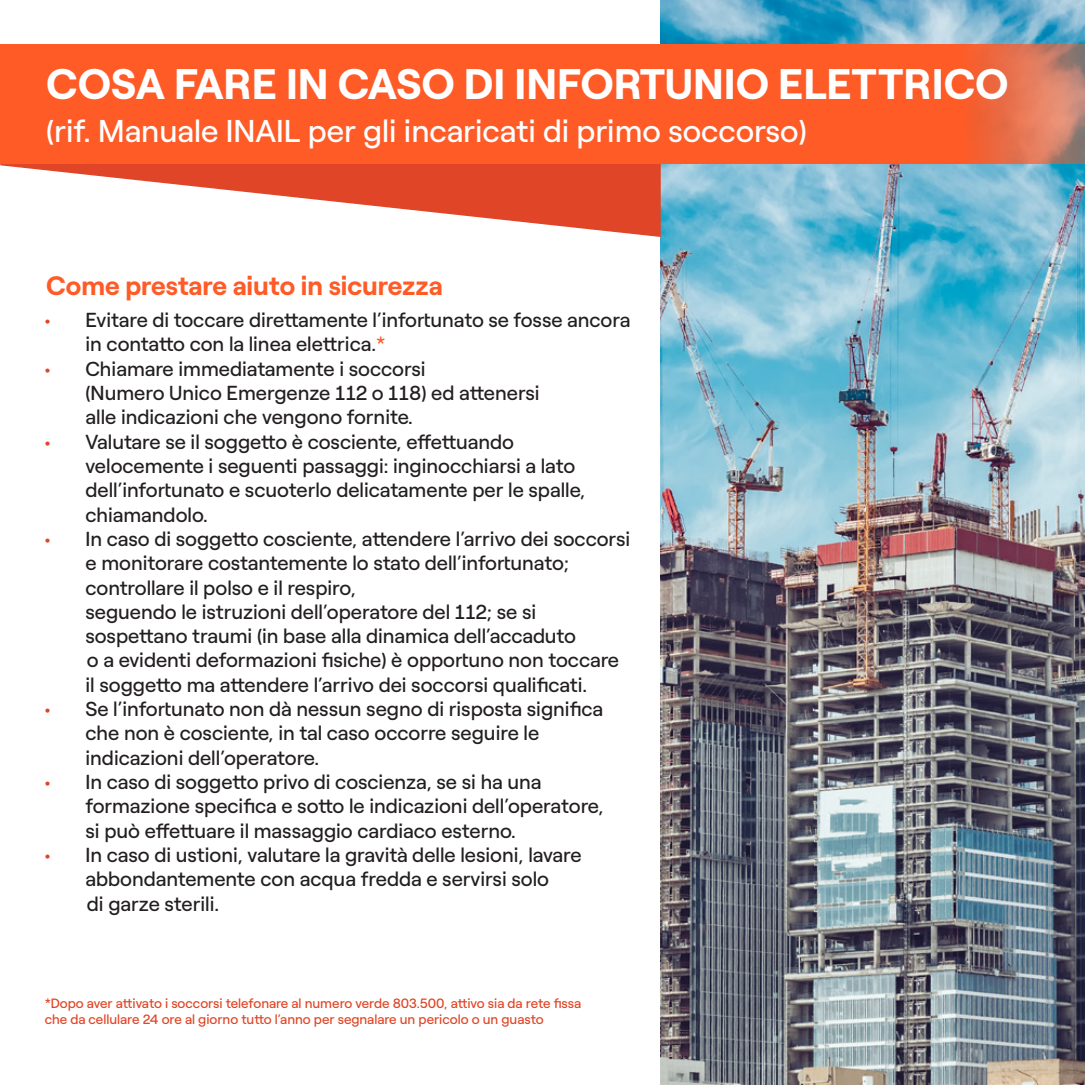
<style>
.page{position:relative;width:1085px;height:1085px;background:#fff}
.page>*{position:absolute;margin:0;border:0;box-sizing:border-box;transform-origin:0 0}
.t1{font:700 42.75px "Roobert ENEL";color:#fff}
.t2{font:31.5px "Roobert ENEL";color:#fff}
.t3{font:700 26.55px "Roobert ENEL";color:#ff5b27}
.t4{font:20.25px/24.3px "Roobert ENEL";color:#231f20}
.t5{font:13.5px/16.2px "Roobert ENEL";color:#df4526}
.s1{color:#df4526}
.s2{color:#ff5b27}
</style>
<div class="page">
<img style="left:660px;top:0;width:424px;height:1084px">
<svg style="left:0;top:164px;width:660px;height:73px"></svg>
<div style="left:0;top:45px;width:1084px;height:119px;background:#ff5b27"></div>
<p class="t1" style="left:46px;top:51px;width:963px">COSA FARE IN CASO DI INFORTUNIO ELETTRICO</p>
<p class="t2" style="left:46px;top:107px;width:761px">(rif. Manuale INAIL per gli incaricati di primo soccorso)</p>
<p class="t3" style="left:46px;top:265px;width:398px">Come prestare aiuto in sicurezza</p>
<p class="t4" style="left:85px;top:306px;width:546px;text-indent:-40px"><span class="s1">•</span> Evitare di toccare direttamente l’infortunato se fosse ancora in contatto con la linea elettrica.<span class="s2">*</span></p>
<p class="t4" style="left:85px;top:355px;width:455px;text-indent:-40px"><span class="s1">•</span> Chiamare immediatamente i soccorsi<br>(Numero Unico Emergenze 112 o 118) ed attenersi alle indicazioni che vengono fornite.</p>
<p class="t4" style="left:85px;top:427px;width:501px;text-indent:-40px"><span class="s1">•</span> Valutare se il soggetto è cosciente, effettuando velocemente i seguenti passaggi: inginocchiarsi a lato dell’infortunato e scuoterlo delicatamente per le spalle, chiamandolo.</p>
<p class="t4" style="left:85px;top:525px;width:546px;text-indent:-40px"><span class="s1">•</span> In caso di soggetto cosciente, attendere l’arrivo dei soccorsi e monitorare costantemente lo stato dell’infortunato; controllare il polso e il respiro,<br>seguendo le istruzioni dell’operatore del 112; se si sospettano traumi (in base alla dinamica dell’accaduto</p>
<p class="t4" style="left:85px;top:646px;width:535px">o a evidenti deformazioni fisiche) è opportuno non toccare il soggetto ma attendere l’arrivo dei soccorsi qualificati.</p>
<p class="t4" style="left:85px;top:695px;width:519px;text-indent:-40px"><span class="s1">•</span> Se l’infortunato non dà nessun segno di risposta significa che non è cosciente, in tal caso occorre seguire le indicazioni dell’operatore.</p>
<p class="t4" style="left:85px;top:768px;width:519px;text-indent:-40px"><span class="s1">•</span> In caso di soggetto privo di coscienza, se si ha una formazione specifica e sotto le indicazioni dell’operatore, si può effettuare il massaggio cardiaco esterno.</p>
<p class="t4" style="left:45px;top:841px;width:538px;text-align:center"><span class="s1">•</span> In caso di ustioni, valutare la gravità delle lesioni, lavare abbondantemente con acqua fredda e servirsi solo</p>
<p class="t4" style="left:87px;top:889px;width:134px">di garze sterili.</p>
<p class="t5" style="left:45px;top:993px;width:538px">*Dopo aver attivato i soccorsi telefonare al numero verde 803.500, attivo sia da rete fissa che da cellulare 24 ore al giorno tutto l’anno per segnalare un pericolo o un guasto</p>
</div>
